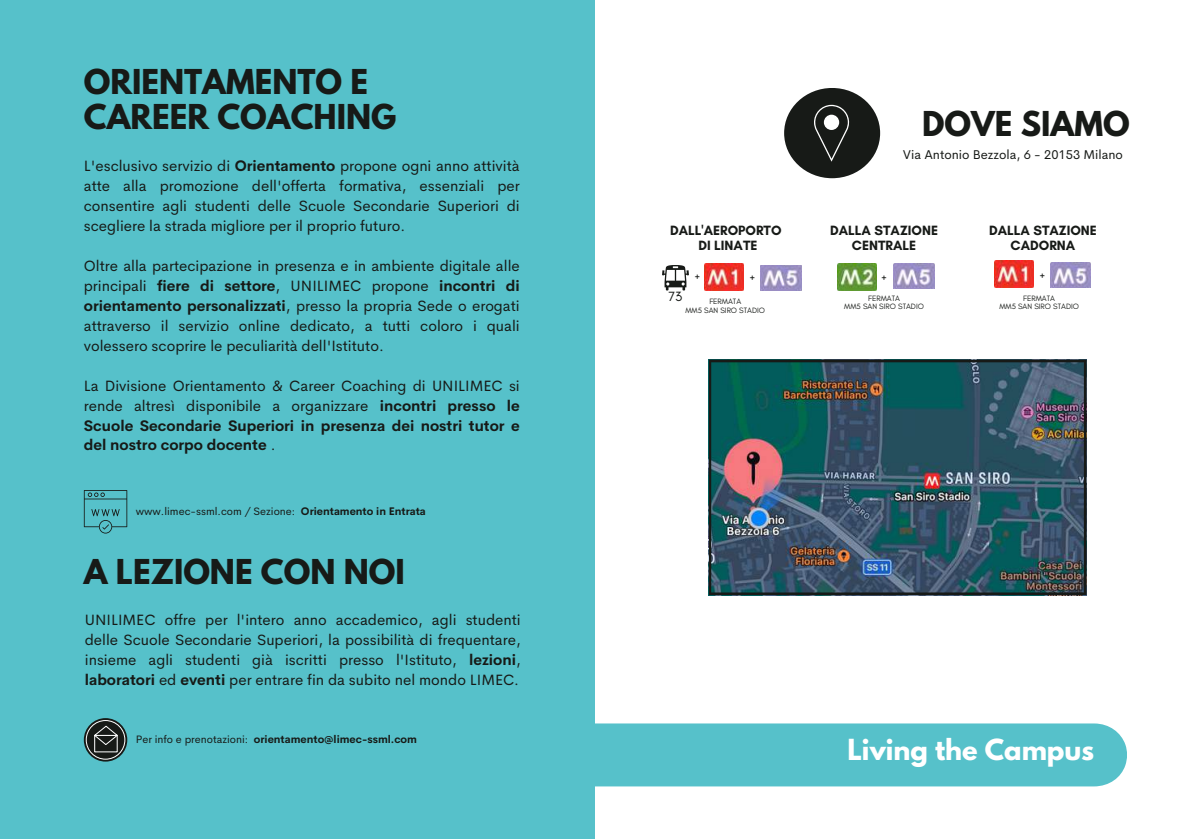
<style>
.page{position:relative;width:1190px;height:839px;background:#fff}
.page>*{position:absolute;margin:0;border:0;box-sizing:border-box;transform-origin:0 0}
.t1{font:700 30.4px/34.4px "League Spartan";color:#171a17}
.t2{font:700 25.8px "League Spartan";color:#fff}
.t3{font:15px/20px "Cerebri Sans";color:#171a17;text-align:justify}
.t4{font:700 15px/20px "Cerebri Sans";color:#171a17;text-align:justify}
.t5{font:700 13.6px/14.8px "Glacial Indifference";color:#171a17;text-align:center}
.t6{font:13.6px "Glacial Indifference";color:#171a17}
.t7{font:12.8px "Cerebri Sans";color:#171a17}
.t8{font:700 10.8px "Cerebri Sans";color:#171a17}
.t9{font:10.8px "Cerebri Sans";color:#171a17}
.t10{font:700 10.4px "Glacial Indifference";color:#171a17}
.t11{font:7.8px/8.6px "Glacial Indifference";color:#171a17;text-align:center}
.s1{font-weight:700}
.s2{font-weight:400}
</style>
<div class="page">
<div style="left:0;top:0;width:595px;height:838px;background:#56c1ca"></div>
<svg style="left:84px;top:490px;width:43px;height:43px"></svg>
<svg style="left:84px;top:718px;width:43px;height:43px"></svg>
<div style="left:86px;top:720px;width:39px;height:39px;border:1px solid #fff;border-radius:50%"></div>
<svg style="left:92px;top:725px;width:28px;height:20px"></svg>
<svg style="left:662px;top:265px;width:27px;height:25px"></svg>
<img style="left:705px;top:263px;width:39px;height:27px">
<img style="left:838px;top:263px;width:39px;height:27px">
<div style="left:784px;top:88px;width:96px;height:90px;background:#171a17;border-radius:50%"></div>
<svg style="left:814px;top:105px;width:36px;height:57px"></svg>
<div style="left:595px;top:723px;width:532px;height:63px;background:#56c1ca"></div>
<img style="left:761px;top:265px;width:40px;height:25px">
<img style="left:894px;top:263px;width:40px;height:26px">
<img style="left:994px;top:261px;width:39px;height:26px">
<img style="left:1050px;top:262px;width:41px;height:26px">
<img style="left:709px;top:360px;width:377px;height:235px">
<h1 class="t1" style="left:84px;top:69px;width:314px">ORIENTAMENTO E<br>CAREER COACHING</h1>
<p class="t3" style="left:84px;top:155px;width:437px">L'esclusivo servizio di <span class="s1">Orientamento</span> propone ogni anno attività atte alla promozione dell'offerta formativa, essenziali per consentire agli studenti delle Scuole Secondarie Superiori di scegliere la strada migliore per il proprio futuro.</p>
<p class="t3" style="left:84px;top:255px;width:437px">Oltre alla partecipazione in presenza e in ambiente digitale alle principali <span class="s1">fiere di settore</span>, UNILIMEC propone <span class="s1">incontri di orientamento personalizzati</span>, presso la propria Sede o erogati attraverso il servizio online dedicato, a tutti coloro i quali volessero scoprire le peculiarità dell'Istituto.</p>
<p class="t4" style="left:84px;top:375px;width:437px"><span class="s2">La Divisione Orientamento &amp; Career Coaching di UNILIMEC si rende altresì disponibile a organizzare</span> incontri presso le Scuole Secondarie Superiori in presenza dei nostri tutor e del nostro corpo docente <span class="s2">.</span></p>
<p class="t9" style="left:136px;top:504px;width:292px">www.limec-ssml.com / Sezione: <span class="s1">Orientamento in Entrata</span></p>
<h1 class="t1" style="left:84px;top:558px;width:322px">A LEZIONE CON NOI</h1>
<p class="t3" style="left:85px;top:609px;width:437px">UNILIMEC offre per l'intero anno accademico, agli studenti delle Scuole Secondarie Superiori, la possibilità di frequentare, insieme agli studenti già iscritti presso l'Istituto, <span class="s1">lezioni</span>, <span class="s1">laboratori</span> ed <span class="s1">eventi</span> per entrare fin da subito nel mondo LIMEC.</p>
<p class="t8" style="left:136px;top:732px;width:283px"><span class="s2">Per info e prenotazioni:</span> orientamento@limec-ssml.com</p>
<h1 class="t1" style="left:922px;top:111px;width:209px">DOVE SIAMO</h1>
<p class="t7" style="left:903px;top:146px;width:222px">Via Antonio Bezzola, 6 - 20153 Milano</p>
<p class="t5" style="left:670px;top:223px;width:113px">DALL'AEROPORTO<br>DI LINATE</p>
<p class="t5" style="left:830px;top:223px;width:109px">DALLA STAZIONE<br>CENTRALE</p>
<p class="t5" style="left:989px;top:223px;width:109px">DALLA STAZIONE<br>CADORNA</p>
<p class="t10" style="left:1040px;top:268px;width:6px">+</p>
<p class="t10" style="left:695px;top:269px;width:6px">+</p>
<p class="t10" style="left:750px;top:270px;width:6px">+</p>
<p class="t11" style="left:685px;top:297px;width:81px">FERMATA<br>MM5 SAN SIRO STADIO</p>
<p class="t11" style="left:999px;top:294px;width:81px">FERMATA<br>MM5 SAN SIRO STADIO</p>
<p class="t10" style="left:882px;top:270px;width:6px">+</p>
<p class="t6" style="left:668px;top:288px;width:15px">73</p>
<p class="t11" style="left:844px;top:294px;width:81px">FERMATA<br>MM5 SAN SIRO STADIO</p>
<h2 class="t2" style="left:847px;top:736px;width:248px">Living the Campus</h2>
</div>
